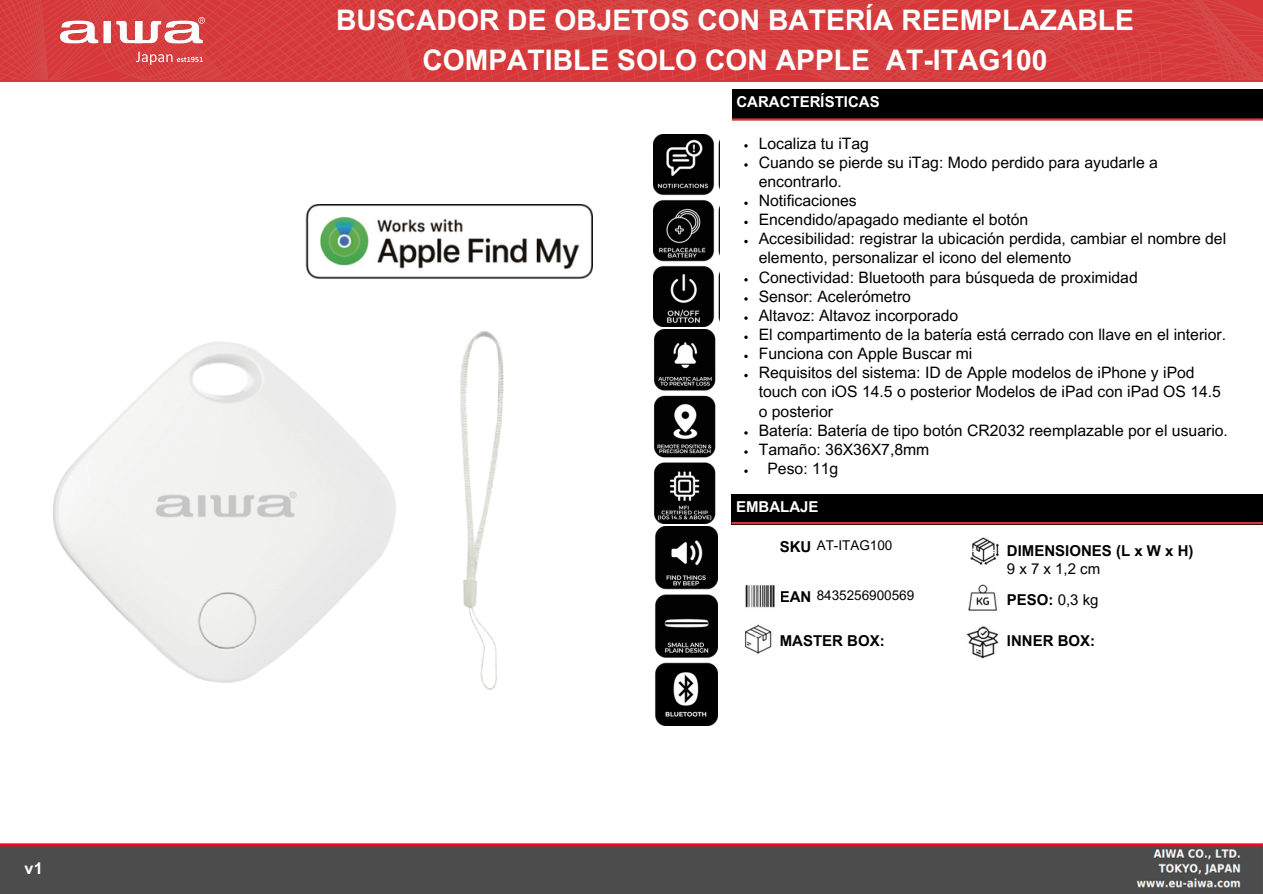
<style>
.page{position:relative;width:1263px;height:894px;background:#fff}
.page>*{position:absolute;margin:0;border:0;box-sizing:border-box;transform-origin:0 0}
.t1{font:700 28.2px/39.3px "Arial MT Pro";color:#fff;text-align:center}
.t2{font:700 16.35px "Arial MT Pro";color:#fff}
.t3{font:15.75px/19.2px "Arial MT Pro";color:#000}
.t4{font:700 15px "Arial MT Pro";color:#000}
.t5{font:700 15px "Arial MT Pro";color:#fff}
.t6{font:15px "Arial MT Pro";color:#000}
.t7{font:13.5px "Arial MT Pro";color:#000}
.s1{font-weight:400}
</style>
<div class="page">
<div style="left:0;top:0;width:1263px;height:82px;background:#d73738"></div>
<div style="left:732px;top:89px;width:531px;height:30px;background:#000"></div>
<hr style="left:732px;top:118px;width:531px;height:3px;background:#d73738">
<div style="left:731px;top:494px;width:532px;height:30px;background:#000"></div>
<hr style="left:731px;top:522px;width:531px;height:2px;background:#d73738">
<svg style="left:0;top:56px;width:1263px;height:23px"></svg>
<svg style="left:1px;top:54px;width:1257px;height:2px"></svg>
<svg style="left:4px;top:51px;width:1259px;height:3px"></svg>
<svg style="left:1px;top:49px;width:1251px;height:2px"></svg>
<svg style="left:0;top:46px;width:1263px;height:3px"></svg>
<svg style="left:5px;top:44px;width:1241px;height:2px"></svg>
<svg style="left:4px;top:42px;width:1240px;height:2px"></svg>
<svg style="left:0;top:40px;width:1263px;height:2px"></svg>
<svg style="left:0;top:38px;width:1239px;height:2px"></svg>
<svg style="left:7px;top:36px;width:1230px;height:2px"></svg>
<svg style="left:5px;top:34px;width:1258px;height:2px"></svg>
<svg style="left:0;top:0;width:1263px;height:34px"></svg>
<img style="left:0;top:841px;width:1263px;height:51px">
<img style="left:745px;top:584px;width:30px;height:24px">
<img style="left:744px;top:624px;width:28px;height:30px">
<img style="left:966px;top:626px;width:33px;height:33px">
<img style="left:968px;top:584px;width:29px;height:27px">
<img style="left:970px;top:537px;width:29px;height:28px">
<img style="left:54px;top:205px;width:539px;height:484px">
<svg style="left:744px;top:144px;width:4px;height:3px"></svg>
<svg style="left:744px;top:163px;width:4px;height:4px"></svg>
<svg style="left:744px;top:201px;width:4px;height:4px"></svg>
<svg style="left:744px;top:221px;width:4px;height:3px"></svg>
<svg style="left:744px;top:240px;width:4px;height:3px"></svg>
<svg style="left:744px;top:278px;width:4px;height:3px"></svg>
<svg style="left:744px;top:297px;width:4px;height:3px"></svg>
<svg style="left:744px;top:316px;width:4px;height:4px"></svg>
<svg style="left:744px;top:335px;width:4px;height:4px"></svg>
<svg style="left:744px;top:354px;width:4px;height:4px"></svg>
<svg style="left:744px;top:374px;width:4px;height:3px"></svg>
<svg style="left:744px;top:431px;width:4px;height:3px"></svg>
<svg style="left:744px;top:450px;width:4px;height:3px"></svg>
<svg style="left:744px;top:469px;width:4px;height:4px"></svg>
<img style="left:654px;top:134px;width:65px;height:192px">
<img style="left:654px;top:329px;width:62px;height:194px">
<img style="left:655px;top:526px;width:63px;height:199px">
<p class="t2" style="left:25px;top:861px;width:20px">v1</p>
<h2 class="t1" style="left:336px;top:4px;width:799px">BUSCADOR DE OBJETOS CON BATERÍA REEMPLAZABLE<br>COMPATIBLE SOLO CON APPLE AT-ITAG100</h2>
<p class="t5" style="left:736px;top:96px;width:145px">CARACTERÍSTICAS</p>
<p class="t3" style="left:759px;top:135px;width:112px">Localiza tu iTag</p>
<p class="t3" style="left:759px;top:154px;width:401px">Cuando se pierde su iTag: Modo perdido para ayudarle a encontrarlo.</p>
<p class="t3" style="left:759px;top:193px;width:100px">Notificaciones</p>
<p class="t3" style="left:759px;top:212px;width:271px">Encendido/apagado mediante el botón</p>
<p class="t3" style="left:759px;top:231px;width:469px">Accesibilidad: registrar la ubicación perdida, cambiar el nombre del elemento, personalizar el icono del elemento</p>
<p class="t3" style="left:759px;top:269px;width:381px">Conectividad: Bluetooth para búsqueda de proximidad</p>
<p class="t3" style="left:759px;top:288px;width:154px">Sensor: Acelerómetro</p>
<p class="t3" style="left:759px;top:307px;width:201px">Altavoz: Altavoz incorporado</p>
<p class="t3" style="left:759px;top:327px;width:469px">El compartimento de la batería está cerrado con llave en el interior.</p>
<p class="t3" style="left:759px;top:346px;width:215px">Funciona con Apple Buscar mi</p>
<p class="t3" style="left:759px;top:365px;width:464px">Requisitos del sistema: ID de Apple modelos de iPhone y iPod touch con iOS 14.5 o posterior Modelos de iPad con iPad OS 14.5 o posterior</p>
<p class="t3" style="left:759px;top:422px;width:471px">Batería: Batería de tipo botón CR2032 reemplazable por el usuario.</p>
<p class="t3" style="left:759px;top:441px;width:172px">Tamaño: 36X36X7,8mm</p>
<p class="t3" style="left:767px;top:460px;width:72px">Peso: 11g</p>
<h1 class="t5" style="left:736px;top:501px;width:84px">EMBALAJE</h1>
<p class="t7" style="left:817px;top:540px;width:77px">AT-ITAG100</p>
<h2 class="t4" style="left:780px;top:541px;width:33px">SKU</h2>
<h5 class="t4" style="left:1007px;top:544px;width:188px">DIMENSIONES (L x W x H)</h5>
<p class="t6" style="left:1007px;top:562px;width:95px">9 x 7 x 1,2 cm</p>
<p class="t7" style="left:817px;top:590px;width:99px">8435256900569</p>
<p class="t4" style="left:780px;top:591px;width:33px">EAN</p>
<p class="t4" style="left:1007px;top:594px;width:93px">PESO: <span class="s1">0,3 kg</span></p>
<p class="t4" style="left:780px;top:635px;width:106px">MASTER BOX:</p>
<p class="t4" style="left:1007px;top:635px;width:90px">INNER BOX:</p>
</div>
